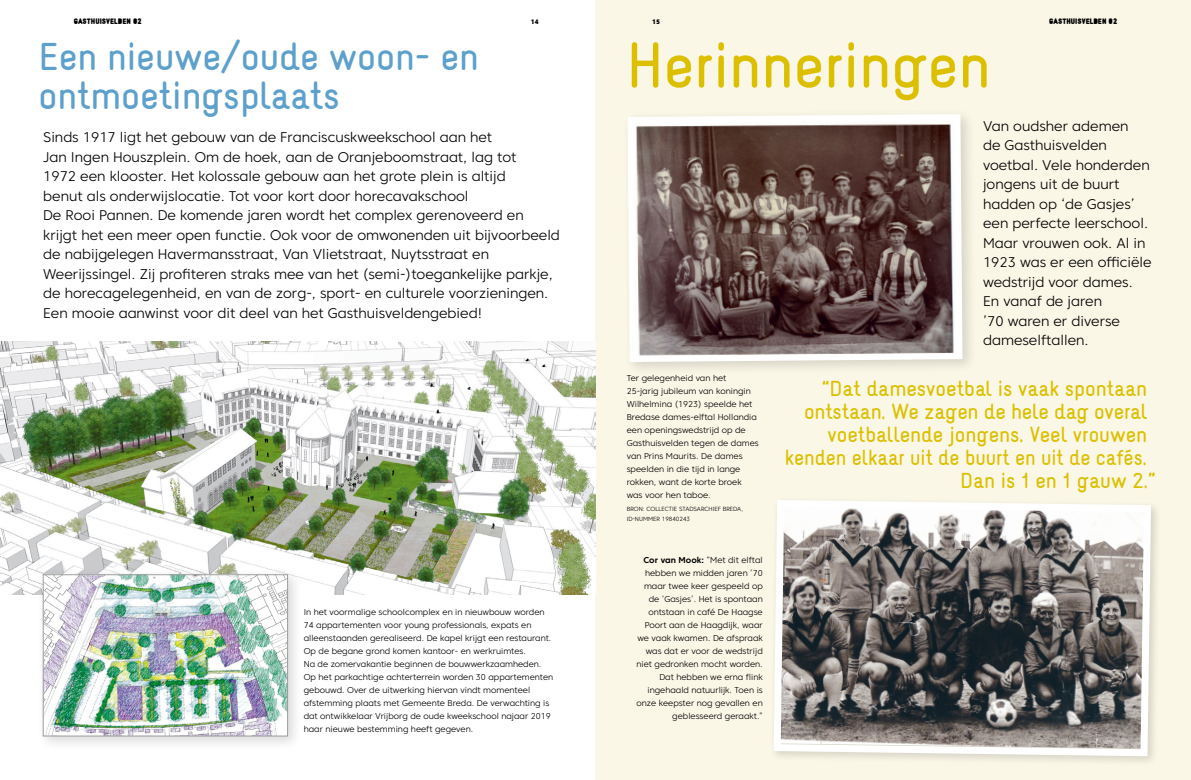
<style>
.page{position:relative;width:1191px;height:780px;background:#fff}
.page>*{position:absolute;margin:0;border:0;box-sizing:border-box;transform-origin:0 0}
.t1{font:56px "Naiv Bold Text";color:#dcc000}
.t2{font:34px/39px "Naiv Bold Text";color:#5ca0cb}
.t3{font:19px "Naiv Bold Text";color:#dcc000}
.t4{font:19px "Naiv Bold Text";color:#dcc000;scale:.96 1}
.t5{font:300 14px/19.5px "Core Sans C 35";color:#000}
.t6{font:300 8.5px/13px "Core Sans C 35";color:#000}
.t7{font:900 7px "Naiv";color:#000}
.t8{font:800 6.5px "Core Sans C 85";color:#000}
.t9{font:300 6px/10px "Core Sans C 35";color:#000}
.s1{font-family:"Core Sans C 65";font-weight:700}
</style>
<div class="page">
<div style="left:595px;top:0;width:596px;height:780px;background:#fbf7e7"></div>
<img style="left:0;top:342px;width:595px;height:252px">
<div style="left:36px;top:568px;width:266px;height:183px;background:#000;opacity:.15"></div>
<img style="left:45px;top:576px;width:241px;height:158px">
<div style="left:43px;top:574px;width:245px;height:162px;border:1px solid #9d9d9c"></div>
<svg style="left:774px;top:500px;width:380px;height:259px;background:#868482"></svg>
<div style="left:621px;top:107px;width:356px;height:269px;background:#000;opacity:.15"></div>
<svg style="left:624px;top:111px;width:341px;height:254px;background:#7b6864"></svg>
<p class="t7" style="left:74px;top:17px;width:70px">GASTHUISVELDEN 02</p>
<p class="t8" style="left:531px;top:17px;width:9px">14</p>
<p class="t8" style="left:652px;top:17px;width:9px">15</p>
<p class="t7" style="left:1049px;top:17px;width:70px">GASTHUISVELDEN 02</p>
<h2 class="t2" style="left:39px;top:36px;width:441px">Een nieuwe/oude woon- en ontmoetingsplaats</h2>
<h1 class="t1" style="left:626px;top:29px;width:365px">Herinneringen</h1>
<p class="t5" style="left:43px;top:127px;width:518px">Sinds 1917 ligt het gebouw van de Franciscuskweekschool aan het<br>Jan Ingen Houszplein. Om de hoek, aan de Oranjeboomstraat, lag tot<br>1972 een klooster. Het kolossale gebouw aan het grote plein is altijd<br>benut als onderwijslocatie. Tot voor kort door horecavakschool<br>De Rooi Pannen. De komende jaren wordt het complex gerenoveerd en krijgt het een meer open functie. Ook voor de omwonenden uit bijvoorbeeld de nabijgelegen Havermansstraat, Van Vlietstraat, Nuytsstraat en Weerijssingel. Zij profiteren straks mee van het (semi-)toegankelijke parkje, de horecagelegenheid, en van de zorg-, sport- en culturele voorzieningen.<br>Een mooie aanwinst voor dit deel van het Gasthuisveldengebied!</p>
<p class="t5" style="left:983px;top:116px;width:170px">Van oudsher ademen<br>de Gasthuisvelden voetbal. Vele honderden jongens uit de buurt hadden op ‘de Gasjes’ een perfecte leerschool.<br>Maar vrouwen ook. Al in<br>1923 was er een officiële wedstrijd voor dames.<br>En vanaf de jaren<br>’70 waren er diverse dameselftallen.</p>
<p class="t6" style="left:304px;top:605px;width:251px">In het voormalige schoolcomplex en in nieuwbouw worden 74 appartementen voor young professionals, expats en alleenstaanden gerealiseerd. De kapel krijgt een restaurant.<br>Op de begane grond komen kantoor- en werkruimtes.<br>Na de zomervakantie beginnen de bouwwerkzaamheden.<br>Op het parkachtige achterterrein worden 30 appartementen gebouwd. Over de uitwerking hiervan vindt momenteel afstemming plaats met Gemeente Breda. De verwachting is dat ontwikkelaar Vrijborg de oude kweekschool najaar 2019 haar nieuwe bestemming heeft gegeven.</p>
<p class="t6" style="left:626px;top:371px;width:134px">Ter gelegenheid van het<br>25-jarig jubileum van koningin<br>Wilhelmina (1923) speelde het<br>Bredase dames-elftal Hollandia een openingswedstrijd op de<br>Gasthuisvelden tegen de dames van Prins Maurits. De dames speelden in die tijd in lange rokken, want de korte broek was voor hen taboe.</p>
<p class="t9" style="left:626px;top:503px;width:118px">BRON: COLLECTIE STADSARCHIEF BREDA,<br>ID-NUMMER 19840243</p>
<p class="t6" style="left:636px;top:553px;width:128px;text-align:right"><span class="s1">Cor van Mook:</span> “Met dit elftal hebben we midden jaren ’70 maar twee keer gespeeld op de ‘Gasjes’. Het is spontaan ontstaan in café De Haagse<br>Poort aan de Haagdijk, waar we vaak kwamen. De afspraak was dat er voor de wedstrijd niet gedronken mocht worden.<br>Dat hebben we erna flink ingehaald natuurlijk. Toen is onze keepster nog gevallen en geblesseerd geraakt.”</p>
<h3 class="t3" style="left:822px;top:375px;width:326px">“Dat damesvoetbal is vaak spontaan</h3>
<h3 class="t3" style="left:804px;top:398px;width:344px">ontstaan. We zagen de hele dag overal</h3>
<h3 class="t3" style="left:827px;top:422px;width:321px">voetballende jongens. Veel vrouwen</h3>
<h3 class="t4" style="left:785px;top:444px;width:379px">kenden elkaar uit de buurt en uit de cafés.</h3>
<h3 class="t3" style="left:960px;top:467px;width:197px">Dan is 1 en 1 gauw 2.”</h3>
</div>
